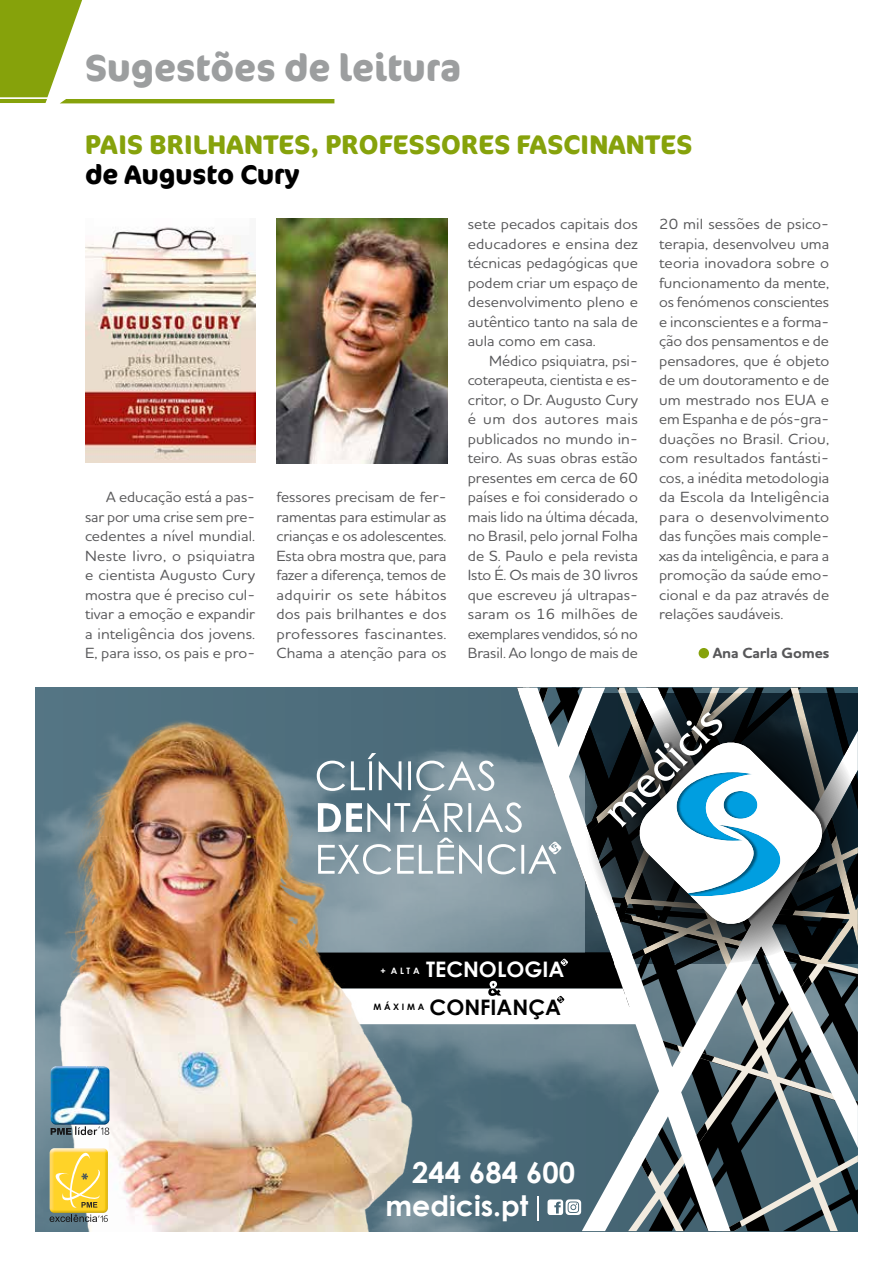
<style>
.page{position:relative;width:893px;height:1263px;background:#fff}
.page>*{position:absolute;margin:0;border:0;box-sizing:border-box;transform-origin:0 0}
.t1{font:700 37.5px "Cocon Pro";color:#9c9e9f;scale:.96 1}
.t2{font:700 28.95px "Century Gothic";color:#fff}
.t3{font:700 28.2px "Century Gothic";color:#fff}
.t4{font:700 27px "Cocon Pro";letter-spacing:.01em;color:#86a20b;scale:.96 1}
.t5{font:700 27px "Cocon Pro";color:#000;scale:.96 1}
.t6{font:700 21.3px "Century Gothic";color:#fff}
.t7{font:700 21.3px "Century Gothic";color:#000}
.t8{font:500 15px/19.5px "Houschka Rounded";color:#58585a;text-align:justify;scale:1.04 1}
.t9{font:500 15px/19.5px "Houschka Rounded";color:#58585a;text-align:justify;scale:1.05 1}
.t10{font:700 15px "Houschka Rounded";letter-spacing:-.01em;color:#58585a;scale:1.04 1}
.t11{font:700 8.85px "Century Gothic";letter-spacing:.3em;color:#000}
.t12{font:700 8.85px "Century Gothic";color:#fff}
</style>
<div class="page">
<svg style="left:0;top:0;width:334px;height:103px"></svg>
<img style="left:35px;top:688px;width:482px;height:543px">
<svg style="left:438px;top:949px;width:79px;height:75px"></svg>
<svg style="left:517px;top:688px;width:341px;height:543px"></svg>
<svg style="left:585px;top:693px;width:273px;height:270px"></svg>
<svg style="left:580px;top:712px;width:256px;height:222px"></svg>
<svg style="left:438px;top:753px;width:123px;height:177px"></svg>
<svg style="left:547px;top:1199px;width:34px;height:16px"></svg>
<svg style="left:538px;top:1196px;width:1px;height:24px"></svg>
<img style="left:35px;top:708px;width:403px;height:523px">
<img style="left:51px;top:1066px;width:58px;height:59px">
<svg style="left:51px;top:1126px;width:58px;height:9px"></svg>
<img style="left:50px;top:1148px;width:58px;height:65px">
<svg style="left:54px;top:1152px;width:48px;height:56px"></svg>
<svg style="left:50px;top:1214px;width:58px;height:8px"></svg>
<div style="left:699px;top:648px;width:10px;height:10px;background:#86a20b;border-radius:50%"></div>
<img style="left:85px;top:227px;width:171px;height:236px">
<img style="left:276px;top:218px;width:171px;height:245px">
<h1 class="t1" style="left:85px;top:42px;width:393px">Sugestões de leitura</h1>
<h3 class="t4" style="left:85px;top:126px;width:634px">PAIS BRILHANTES, PROFESSORES FASCINANTES</h3>
<h3 class="t5" style="left:85px;top:156px;width:225px">de Augusto Cury</h3>
<p class="t8" style="left:85px;top:487px;width:165px;text-indent:21px">A educação está a pas&shy;sar por uma crise sem pre&shy;cedentes a nível mundial.<br>Neste livro, o psiquiatra e cientista Augusto Cury mostra que é preciso cul&shy;tivar a emoção e expandir a inteligência dos jovens.<br>E, para isso, os pais e pro-</p>
<p class="t8" style="left:276px;top:487px;width:165px">fessores precisam de fer&shy;ramentas para estimular as crianças e os adolescentes.<br>Esta obra mostra que, para fazer a diferença, temos de adquirir os sete hábitos dos pais brilhantes e dos professores fascinantes.<br>Chama a atenção para os</p>
<p class="t8" style="left:468px;top:214px;width:165px">sete pecados capitais dos educadores e ensina dez técnicas pedagógicas que podem criar um espaço de desenvolvimento pleno e autêntico tanto na sala de aula como em casa.</p>
<p class="t8" style="left:468px;top:350px;width:165px;text-indent:21px">Médico psiquiatra, psi&shy;coterapeuta, cientista e es&shy;critor, o Dr. Augusto Cury é um dos autores mais publicados no mundo in&shy;teiro. As suas obras estão presentes em cerca de 60 países e foi considerado o mais lido na última década, no Brasil, pelo jornal Folha de S. Paulo e pela revista Isto É. Os mais de 30 livros que escreveu já ultrapas&shy;saram os 16 milhões de exemplares vendidos, só no Brasil. Ao longo de mais de</p>
<p class="t9" style="left:659px;top:214px;width:164px">20 mil sessões de psico&shy;terapia, desenvolveu uma teoria inovadora sobre o funcionamento da mente, os fenómenos conscientes e inconscientes e a forma&shy;ção dos pensamentos e de pensadores, que é objeto de um doutoramento e de um mestrado nos EUA e em Espanha e de pós-gra&shy;duações no Brasil. Criou, com resultados fantásti&shy;cos, a inédita metodologia da Escola da Inteligência para o desenvolvimento das funções mais comple&shy;xas da inteligência, e para a promoção da saúde emo&shy;cional e da paz através de relações saudáveis.</p>
<p class="t10" style="left:713px;top:644px;width:113px">Ana Carla Gomes</p>
<h3 class="t6" style="left:426px;top:953px;width:140px">TECNOLOGIA</h3>
<p class="t12" style="left:380px;top:964px;width:41px">+ ALTA</p>
<p class="t11" style="left:373px;top:1000px;width:52px">MÁXIMA</p>
<h3 class="t7" style="left:430px;top:991px;width:133px">CONFIANÇA</h3>
<h2 class="t2" style="left:412px;top:1151px;width:165px">244 684 600</h2>
<h3 class="t3" style="left:385px;top:1184px;width:144px">medicis.pt</h3>
</div>
